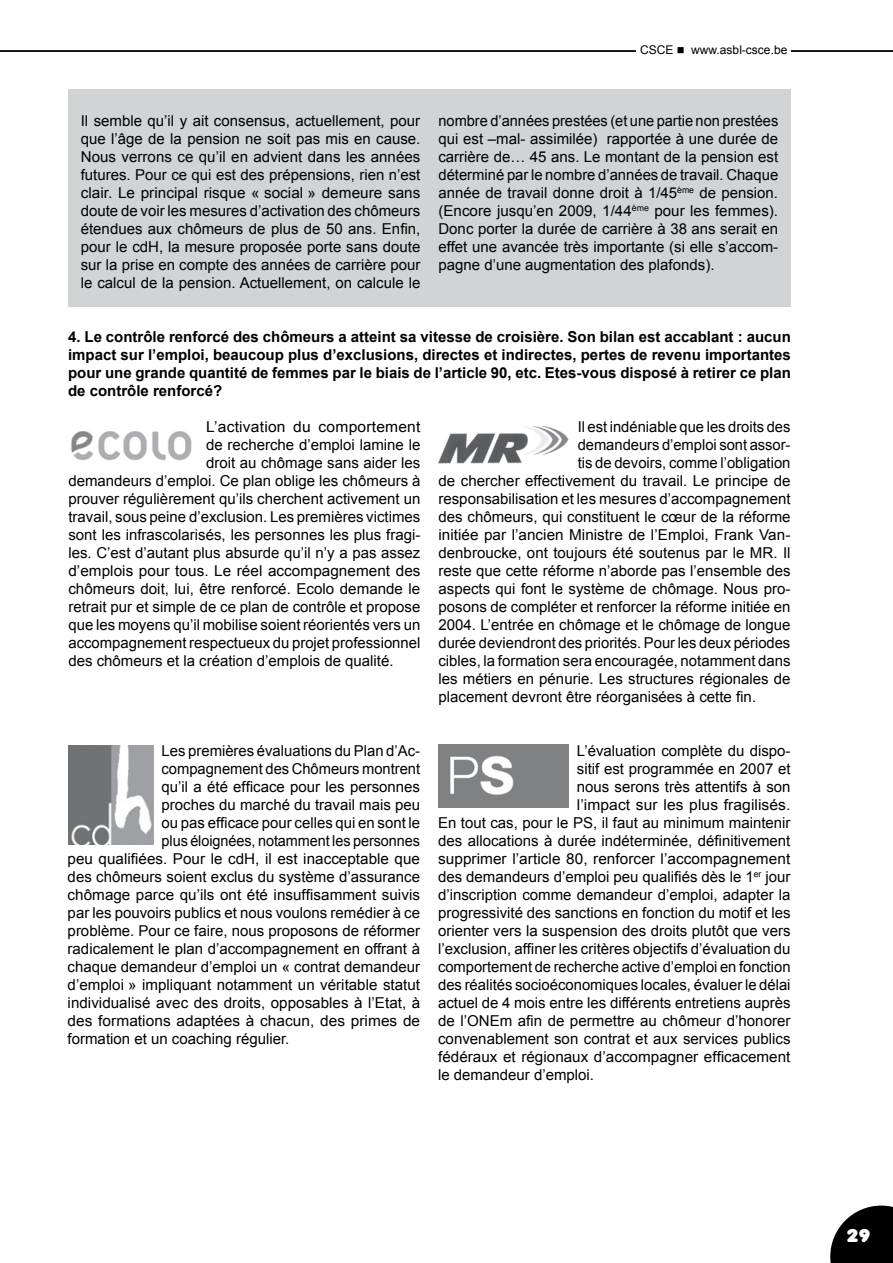
<style>
.page{position:relative;width:893px;height:1263px;background:#fff}
.page>*{position:absolute;margin:0;border:0;box-sizing:border-box;transform-origin:0 0}
.t1{font:18px "Debussy";color:#fff}
.t2{font:15px/18px "Arial";color:#000;text-align:justify}
.t3{font:700 15px/18px "Arial";color:#000;text-align:justify}
.t4{font:15px "Arial";color:#000;scale:1.04 1}
.t5{font:15px "Arial";color:#000;scale:.96 1}
.t6{font:12px "Arial";color:#000}
</style>
<div class="page">
<svg style="left:830px;top:1205px;width:63px;height:58px"></svg>
<hr style="left:0;top:50px;width:893px;height:2px;background:#000">
<div style="left:637px;top:46px;width:154px;height:23px;background:#fff"></div>
<div style="left:68px;top:89px;width:723px;height:218px;background:#d1d3d4"></div>
<img style="left:71px;top:431px;width:121px;height:30px">
<img style="left:438px;top:425px;width:131px;height:38px">
<img style="left:68px;top:746px;width:85px;height:98px">
<img style="left:439px;top:744px;width:129px;height:64px">
<p class="t6" style="left:640px;top:42px;width:149px">CSCE ■ www.asbl-csce.be</p>
<p class="t2" style="left:81px;top:112px;width:341px">Il semble qu’il y ait consensus, actuellement, pour que l’âge de la pension ne soit pas mis en cause.<br>Nous verrons ce qu’il en advient dans les années futures. Pour ce qui est des prépensions, rien n’est clair. Le principal risque « social » demeure sans doute de voir les mesures d’activation des chômeurs étendues aux chômeurs de plus de 50 ans. Enfin, pour le cdH, la mesure proposée porte sans doute sur la prise en compte des années de carrière pour le calcul de la pension. Actuellement, on calcule le</p>
<p class="t2" style="left:438px;top:112px;width:341px">nombre d’années prestées (et une partie non prestées qui est –mal- assimilée) rapportée à une durée de carrière de… 45 ans. Le montant de la pension est déterminé par le nombre d’années de travail. Chaque année de travail donne droit à 1/45<sup>ème</sup> de pension. (Encore jusqu’en 2009, 1/44<sup>ème</sup> pour les femmes).<br>Donc porter la durée de carrière à 38 ans serait en effet une avancée très importante (si elle s’accom&shy;pagne d’une augmentation des plafonds).</p>
<p class="t3" style="left:68px;top:328px;width:724px">4. Le contrôle renforcé des chômeurs a atteint sa vitesse de croisière. Son bilan est accablant : aucun impact sur l’emploi, beaucoup plus d’exclusions, directes et indirectes, pertes de revenu importantes pour une grande quantité de femmes par le biais de l’article 90, etc. Etes-vous disposé à retirer ce plan de contrôle renforcé?</p>
<p class="t4" style="left:206px;top:417px;width:208px">L’activation du comportement</p>
<p class="t2" style="left:206px;top:436px;width:216px">de recherche d’emploi lamine le</p>
<p class="t2" style="left:206px;top:454px;width:216px">droit au chômage sans aider les</p>
<p class="t2" style="left:68px;top:472px;width:354px">demandeurs d’emploi. Ce plan oblige les chômeurs à</p>
<p class="t2" style="left:68px;top:490px;width:354px">prouver régulièrement qu’ils cherchent activement un</p>
<p class="t2" style="left:68px;top:508px;width:353px">travail, sous peine d’exclusion. Les premières victimes</p>
<p class="t2" style="left:68px;top:526px;width:354px">sont les infrascolarisés, les personnes les plus fragi-</p>
<p class="t2" style="left:68px;top:544px;width:354px">les. C’est d’autant plus absurde qu’il n’y a pas assez</p>
<p class="t2" style="left:68px;top:562px;width:354px">d’emplois pour tous. Le réel accompagnement des</p>
<p class="t2" style="left:68px;top:580px;width:353px">chômeurs doit, lui, être renforcé. Ecolo demande le</p>
<p class="t2" style="left:68px;top:598px;width:354px">retrait pur et simple de ce plan de contrôle et propose</p>
<p class="t2" style="left:68px;top:616px;width:354px">que les moyens qu’il mobilise soient réorientés vers un</p>
<p class="t2" style="left:68px;top:634px;width:353px">accompagnement respectueux du projet professionnel</p>
<p class="t2" style="left:68px;top:652px;width:327px">des chômeurs et la création d’emplois de qualité.</p>
<p class="t2" style="left:162px;top:742px;width:260px">Les premières évaluations du Plan d’Ac-</p>
<p class="t2" style="left:162px;top:760px;width:260px">compagnement des Chômeurs montrent</p>
<p class="t2" style="left:162px;top:778px;width:260px">qu’il a été efficace pour les personnes</p>
<p class="t2" style="left:162px;top:796px;width:260px">proches du marché du travail mais peu</p>
<p class="t2" style="left:162px;top:814px;width:260px">ou pas efficace pour celles qui en sont le</p>
<p class="t5" style="left:162px;top:831px;width:271px">plus éloignées, notamment les personnes</p>
<p class="t2" style="left:68px;top:850px;width:354px">peu qualifiées. Pour le cdH, il est inacceptable que</p>
<p class="t2" style="left:68px;top:868px;width:354px">des chômeurs soient exclus du système d’assurance</p>
<p class="t2" style="left:68px;top:886px;width:354px">chômage parce qu’ils ont été insuffisamment suivis</p>
<p class="t2" style="left:68px;top:904px;width:354px">par les pouvoirs publics et nous voulons remédier à ce</p>
<p class="t2" style="left:68px;top:922px;width:354px">problème. Pour ce faire, nous proposons de réformer</p>
<p class="t2" style="left:68px;top:940px;width:354px">radicalement le plan d’accompagnement en offrant à</p>
<p class="t2" style="left:68px;top:958px;width:354px">chaque demandeur d’emploi un « contrat demandeur</p>
<p class="t2" style="left:68px;top:976px;width:354px">d’emploi » impliquant notamment un véritable statut</p>
<p class="t2" style="left:68px;top:994px;width:354px">individualisé avec des droits, opposables à l’Etat, à</p>
<p class="t2" style="left:68px;top:1012px;width:354px">des formations adaptées à chacun, des primes de</p>
<p class="t2" style="left:68px;top:1030px;width:223px">formation et un coaching régulier.</p>
<p class="t2" style="left:578px;top:418px;width:214px">Il est indéniable que les droits des</p>
<p class="t2" style="left:578px;top:436px;width:214px">demandeurs d’emploi sont assor-</p>
<p class="t2" style="left:578px;top:454px;width:214px">tis de devoirs, comme l’obligation</p>
<p class="t2" style="left:438px;top:472px;width:354px">de chercher effectivement du travail. Le principe de</p>
<p class="t2" style="left:438px;top:490px;width:354px">responsabilisation et les mesures d’accompagnement</p>
<p class="t2" style="left:438px;top:508px;width:354px">des chômeurs, qui constituent le cœur de la réforme</p>
<p class="t2" style="left:438px;top:526px;width:354px">initiée par l’ancien Ministre de l’Emploi, Frank Van-</p>
<p class="t2" style="left:438px;top:544px;width:354px">denbroucke, ont toujours été soutenus par le MR. Il</p>
<p class="t2" style="left:438px;top:562px;width:354px">reste que cette réforme n’aborde pas l’ensemble des</p>
<p class="t2" style="left:438px;top:580px;width:354px">aspects qui font le système de chômage. Nous pro-</p>
<p class="t2" style="left:438px;top:598px;width:354px">posons de compléter et renforcer la réforme initiée en</p>
<p class="t2" style="left:438px;top:616px;width:354px">2004. L’entrée en chômage et le chômage de longue</p>
<p class="t2" style="left:438px;top:634px;width:353px">durée deviendront des priorités. Pour les deux périodes</p>
<p class="t2" style="left:438px;top:652px;width:354px">cibles, la formation sera encouragée, notamment dans</p>
<p class="t2" style="left:438px;top:670px;width:354px">les métiers en pénurie. Les structures régionales de</p>
<p class="t2" style="left:438px;top:688px;width:319px">placement devront être réorganisées à cette fin.</p>
<p class="t2" style="left:577px;top:742px;width:215px">L’évaluation complète du dispo-</p>
<p class="t2" style="left:577px;top:760px;width:215px">sitif est programmée en 2007 et</p>
<p class="t2" style="left:577px;top:778px;width:215px">nous serons très attentifs à son</p>
<p class="t4" style="left:577px;top:795px;width:207px">l’impact sur les plus fragilisés.</p>
<p class="t2" style="left:438px;top:814px;width:354px">En tout cas, pour le PS, il faut au minimum maintenir</p>
<p class="t2" style="left:438px;top:832px;width:354px">des allocations à durée indéterminée, définitivement</p>
<p class="t2" style="left:438px;top:850px;width:354px">supprimer l’article 80, renforcer l’accompagnement</p>
<p class="t2" style="left:438px;top:868px;width:354px">des demandeurs d’emploi peu qualifiés dès le 1<sup>er</sup> jour</p>
<p class="t2" style="left:438px;top:886px;width:354px">d’inscription comme demandeur d’emploi, adapter la</p>
<p class="t2" style="left:438px;top:904px;width:354px">progressivité des sanctions en fonction du motif et les</p>
<p class="t2" style="left:438px;top:922px;width:354px">orienter vers la suspension des droits plutôt que vers</p>
<p class="t2" style="left:438px;top:940px;width:354px">l’exclusion, affiner les critères objectifs d’évaluation du</p>
<p class="t2" style="left:438px;top:958px;width:354px">comportement de recherche active d’emploi en fonction</p>
<p class="t2" style="left:438px;top:976px;width:354px">des réalités socioéconomiques locales, évaluer le délai</p>
<p class="t2" style="left:438px;top:994px;width:354px">actuel de 4 mois entre les différents entretiens auprès</p>
<p class="t2" style="left:438px;top:1012px;width:354px">de l’ONEm afin de permettre au chômeur d’honorer</p>
<p class="t2" style="left:438px;top:1030px;width:354px">convenablement son contrat et aux services publics</p>
<p class="t2" style="left:438px;top:1048px;width:354px">fédéraux et régionaux d’accompagner efficacement</p>
<p class="t2" style="left:438px;top:1066px;width:157px">le demandeur d’emploi.</p>
<p class="t1" style="left:846px;top:1225px;width:26px">29</p>
</div>
